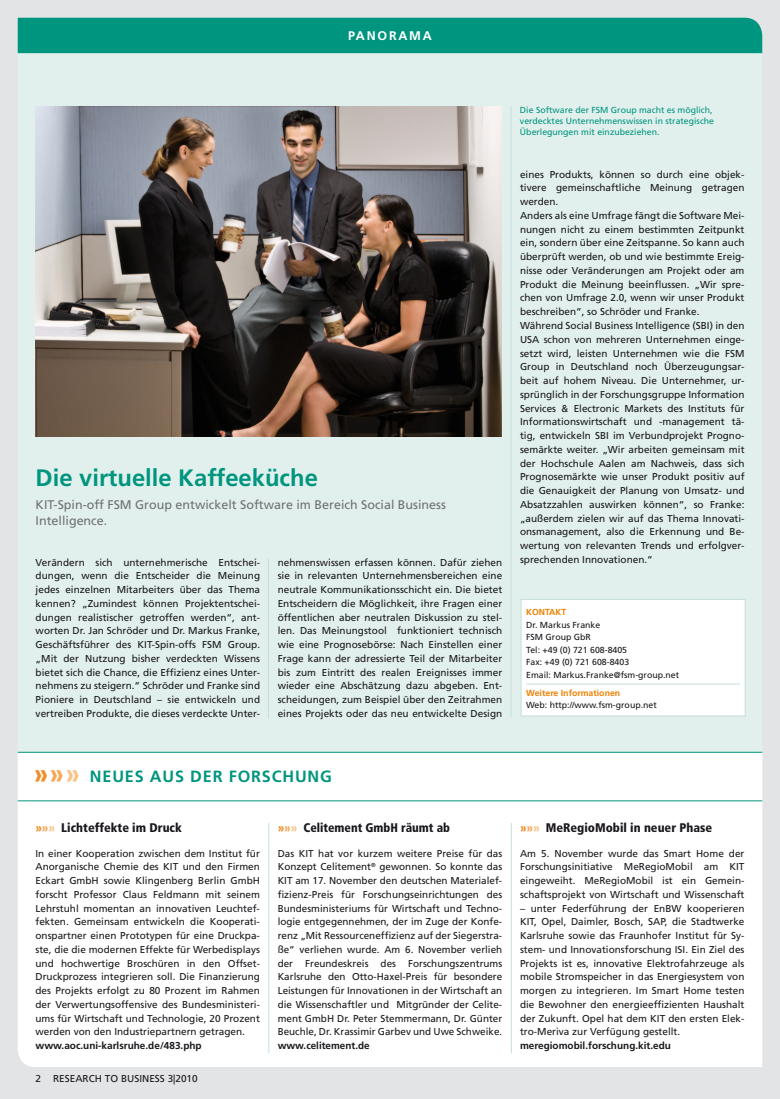
<style>
.page{position:relative;width:780px;height:1099px;background:#fff}
.page>*{position:absolute;margin:0;border:0;box-sizing:border-box;transform-origin:0 0}
.t1{font:700 23.75px "Frutiger LT Std";color:#00957e}
.t2{font:700 16.25px "Frutiger LT Std";letter-spacing:.05em;color:#00957e}
.t3{font:12.5px/16.2px "Frutiger LT Std";color:#707173}
.t4{font:900 condensed 12.5px "Frutiger LT";color:#1a171c}
.t5{font:900 condensed 12.5px "Frutiger LT";color:#1a171c;scale:.96 1}
.t6{font:700 12.5px "Frutiger LT Std";letter-spacing:.14em;color:#fff}
.t7{font:10px/13.8px "Frutiger LT Std";color:#1a171c;text-align:justify}
.t8{font:10px/13.8px "Frutiger LT";color:#1a171c;text-align:justify}
.t9{font:700 10px "Frutiger LT";color:#1a171c}
.t10{font:700 10px "Frutiger LT Std";color:#1a171c}
.t11{font:8.75px/12.5px "Frutiger LT Std";color:#1a171c}
.t12{font:8.75px/11.2px "Frutiger LT Std";color:#00957e}
.t13{font:700 8.75px "Frutiger LT Std";color:#ee7f00}
.s1{font-family:"Frutiger LT";font-weight:900;font-stretch:condensed;font-size:27.5px;color:#f18d27}
.s2{font-family:"Frutiger LT";font-weight:900;font-stretch:condensed;font-size:27.5px;color:#f5a858}
.s3{font-family:"Frutiger LT";font-weight:900;font-stretch:condensed;font-size:27.5px;color:#f9c289}
.s4{color:#f18d27}
.s5{color:#f5a858}
.s6{color:#f9c289}
</style>
<div class="page">
<div style="left:0;top:0;width:780px;height:1098px;background:#e3e4e5"></div>
<div style="left:18px;top:53px;width:744px;height:699px;background:#e1f0ec"></div>
<div style="left:18px;top:753px;width:744px;height:314px;background:#fff"></div>
<div style="left:18px;top:18px;width:744px;height:35px;background:#00957e"></div>
<hr style="left:18px;top:752px;width:744px;height:1px;background:#00957e">
<hr style="left:18px;top:800px;width:744px;height:1px;background:#00957e">
<hr style="left:268px;top:822px;width:1px;height:231px;background:#c4dfdd">
<hr style="left:511px;top:822px;width:1px;height:231px;background:#c4dfdd">
<hr style="left:268px;top:558px;width:1px;height:160px;background:#c4dfdd">
<hr style="left:510px;top:106px;width:1px;height:610px;background:#c4dfdd">
<div style="left:521px;top:599px;width:224px;height:117px;background:#fff;border:1px solid #c4dfdd"></div>
<hr style="left:526px;top:684px;width:214px;height:1px;background:#c4dfdd">
<img style="left:35px;top:106px;width:467px;height:330px">
<p class="t6" style="left:348px;top:29px;width:85px">PANORAMA</p>
<h1 class="t1" style="left:36px;top:463px;width:284px">Die virtuelle Kaffeeküche</h1>
<p class="t3" style="left:36px;top:496px;width:412px">KIT-Spin-off FSM Group entwickelt Software im Bereich Social Business<br>Intelligence.</p>
<p class="t7" style="left:36px;top:555px;width:226px">Verändern sich unternehmerische Entschei&shy;dungen, wenn die Entscheider die Meinung jedes einzelnen Mitarbeiters über das Thema kennen? „Zumindest können Projektentschei&shy;dungen realistischer getroffen werden“, ant&shy;worten Dr. Jan Schröder und Dr. Markus Franke, Geschäftsführer des KIT-Spin-offs FSM Group. „Mit der Nutzung bisher verdeckten Wissens bietet sich die Chance, die Effizienz eines Unter&shy;nehmens zu steigern.“ Schröder und Franke sind Pioniere in Deutschland – sie entwickeln und vertreiben Produkte, die dieses verdeckte Unter-</p>
<p class="t7" style="left:278px;top:555px;width:226px">nehmenswissen erfassen können. Dafür ziehen sie in relevanten Unternehmensbereichen eine neutrale Kommunikationsschicht ein. Die bietet Entscheidern die Möglichkeit, ihre Fragen einer öffentlichen aber neutralen Diskussion zu stel&shy;len. Das Meinungstool funktioniert technisch wie eine Prognosebörse: Nach Einstellen einer Frage kann der adressierte Teil der Mitarbeiter bis zum Eintritt des realen Ereignisses immer wieder eine Abschätzung dazu abgeben. Ent&shy;scheidungen, zum Beispiel über den Zeitrahmen eines Projekts oder das neu entwickelte Design</p>
<p class="t12" style="left:520px;top:104px;width:196px">Die Software der FSM Group macht es möglich, verdecktes Unternehmenswissen in strategische<br>Überlegungen mit einzubeziehen.</p>
<p class="t7" style="left:520px;top:167px;width:226px;text-align:left">eines Produkts, können so durch eine objek&shy;tivere gemeinschaftliche Meinung getragen werden.<br>Anders als eine Umfrage fängt die Software Mei&shy;nungen nicht zu einem bestimmten Zeitpunkt ein, sondern über eine Zeitspanne. So kann auch überprüft werden, ob und wie bestimmte Ereig&shy;nisse oder Veränderungen am Projekt oder am Produkt die Meinung beeinflussen. „Wir spre&shy;chen von Umfrage 2.0, wenn wir unser Produkt beschreiben“, so Schröder und Franke.<br>Während Social Business Intelligence (SBI) in den USA schon von mehreren Unternehmen einge&shy;setzt wird, leisten Unternehmen wie die FSM Group in Deutschland noch Überzeugungsar&shy;beit auf hohem Niveau. Die Unternehmer, ur&shy;sprünglich in der Forschungsgruppe Information Services &amp; Electronic Markets des Instituts für Informationswirtschaft und -management tä&shy;tig, entwickeln SBI im Verbundprojekt Progno&shy;semärkte weiter. „Wir arbeiten gemeinsam mit der Hochschule Aalen am Nachweis, dass sich Prognosemärkte wie unser Produkt positiv auf die Genauigkeit der Planung von Umsatz- und Absatzzahlen auswirken können“, so Franke: „außerdem zielen wir auf das Thema Innovati&shy;onsmanagement, also die Erkennung und Be&shy;wertung von relevanten Trends und erfolgver&shy;sprechenden Innovationen.“</p>
<p class="t13" style="left:526px;top:607px;width:42px">KONTAKT</p>
<p class="t11" style="left:526px;top:618px;width:154px">Dr. Markus Franke<br>FSM Group GbR<br>Tel: +49 (0) 721 608-8405<br>Fax: +49 (0) 721 608-8403<br>Email: Markus.Franke@fsm-group.net</p>
<p class="t13" style="left:526px;top:687px;width:96px">Weitere Informationen</p>
<p class="t11" style="left:526px;top:699px;width:132px">Web: http://www.fsm-group.net</p>
<h2 class="t2" style="left:34px;top:766px;width:299px"><span class="s1">»</span><span class="s2">»</span><span class="s3">»</span> NEUES AUS DER FORSCHUNG</h2>
<p class="t4" style="left:35px;top:820px;width:148px"><span class="s4">»</span><span class="s5">»</span><span class="s6">»</span> Lichteffekte im Druck</p>
<p class="t8" style="left:35px;top:846px;width:226px">In einer Kooperation zwischen dem Institut für Anorganische Chemie des KIT und den Firmen Eckart GmbH sowie Klingenberg Berlin GmbH forscht Professor Claus Feldmann mit seinem Lehrstuhl momentan an innovativen Leuchtef&shy;fekten. Gemeinsam entwickeln die Kooperati&shy;onspartner einen Prototypen für eine Druckpa&shy;ste, die die modernen Effekte für Werbedisplays und hochwertige Broschüren in den Offset-Druckprozess integrieren soll. Die Finanzierung des Projekts erfolgt zu 80 Prozent im Rahmen der Verwertungsoffensive des Bundesministeri&shy;ums für Wirtschaft und Technologie, 20 Prozent werden von den Industriepartnern getragen.</p>
<p class="t9" style="left:35px;top:1039px;width:168px">www.aoc.uni-karlsruhe.de/483.php</p>
<p class="t7" style="left:35px;top:1071px;width:164px">2 RESEARCH TO BUSINESS 3|2010</p>
<p class="t5" style="left:278px;top:820px;width:181px"><span class="s4">»</span><span class="s5">»</span><span class="s6">»</span> Celitement GmbH räumt ab</p>
<p class="t8" style="left:278px;top:846px;width:226px">Das KIT hat vor kurzem weitere Preise für das Konzept Celitement<sup>®</sup> gewonnen. So konnte das KIT am 17. November den deutschen Materialef&shy;fizienz-Preis für Forschungseinrichtungen des Bundesministeriums für Wirtschaft und Techno&shy;logie entgegennehmen, der im Zuge der Konfe&shy;renz „Mit Ressourceneffizienz auf der Siegerstra&shy;ße“ verliehen wurde. Am 6. November verlieh der Freundeskreis des Forschungszentrums Karlsruhe den Otto-Haxel-Preis für besondere Leistungen für Innovationen in der Wirtschaft an die Wissenschaftler und Mitgründer der Celite&shy;ment GmbH Dr. Peter Stemmermann, Dr. Günter Beuchle, Dr. Krassimir Garbev und Uwe Schweike.</p>
<p class="t9" style="left:278px;top:1039px;width:93px">www.celitement.de</p>
<p class="t4" style="left:520px;top:820px;width:194px"><span class="s4">»</span><span class="s5">»</span><span class="s6">»</span> MeRegioMobil in neuer Phase</p>
<p class="t7" style="left:520px;top:846px;width:226px">Am 5. November wurde das Smart Home der Forschungsinitiative MeRegioMobil am KIT eingeweiht. MeRegioMobil ist ein Gemein&shy;schaftsprojekt von Wirtschaft und Wissenschaft</p>
<p class="t7" style="left:520px;top:901px;width:226px">– unter Federführung der EnBW kooperieren KIT, Opel, Daimler, Bosch, SAP, die Stadtwerke Karlsruhe sowie das Fraunhofer Institut für Sy&shy;stem- und Innovationsforschung ISI. Ein Ziel des Projekts ist es, innovative Elektrofahrzeuge als mobile Stromspeicher in das Energiesystem von morgen zu integrieren. Im Smart Home testen die Bewohner den energieeffizienten Haushalt der Zukunft. Opel hat dem KIT den ersten Elek&shy;tro-Meriva zur Verfügung gestellt.</p>
<p class="t10" style="left:520px;top:1039px;width:152px">meregiomobil.forschung.kit.edu</p>
</div>
